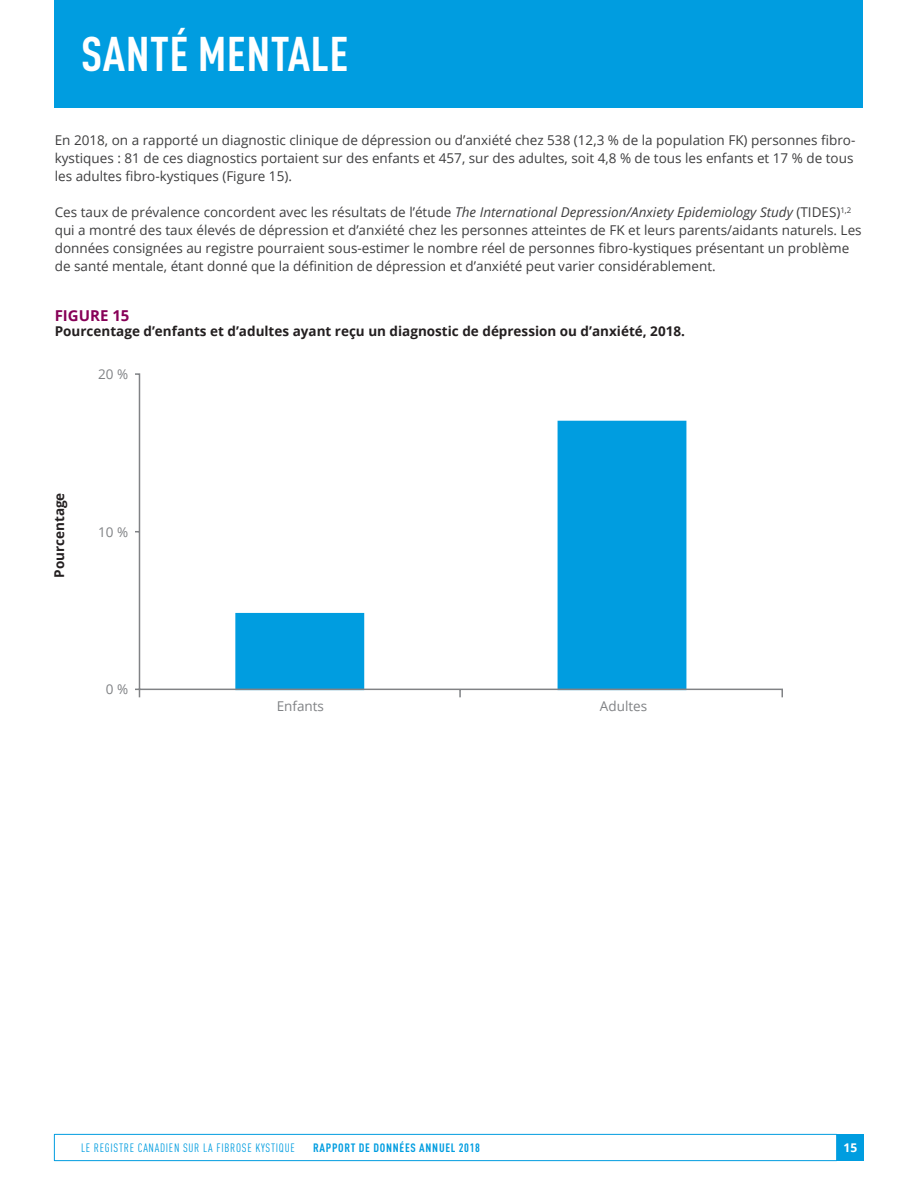
<style>
.page{position:relative;width:918px;height:1188px;background:#fff}
.page>*{position:absolute;margin:0;border:0;box-sizing:border-box;transform-origin:0 0}
.t1{font:700 condensed 48px "DINOT";letter-spacing:.01em;color:#fff}
.t2{font:700 15px "Open Sans";color:#870157}
.t3{font:13.5px/18px "Open Sans";color:#3e3e3f}
.t4{font:700 13.5px "Open Sans";color:#231f20}
.t5{font:13.5px "Open Sans";color:#808285}
.t6{font:condensed 12px "DINOT";letter-spacing:.06em;color:#009de0}
.t7{font:700 condensed 12px "DINOT";letter-spacing:.06em;color:#009de0}
.t8{font:700 12px "Open Sans";color:#fff}
.s1{font-style:italic}
</style>
<div class="page">
<div style="left:55px;top:0;width:808px;height:108px;background:#009de0"></div>
<div style="left:837px;top:1134px;width:27px;height:27px;background:#009de0"></div>
<div style="left:54px;top:1134px;width:783px;height:27px;border:1px solid #009de0"></div>
<svg style="left:135px;top:373px;width:648px;height:325px"></svg>
<p class="t1" style="left:81px;top:25px;width:269px">SANTÉ MENTALE</p>
<p class="t3" style="left:55px;top:131px;width:802px">En 2018, on a rapporté un diagnostic clinique de dépression ou d’anxiété chez 538 (12,3 % de la population FK) personnes fibro&shy;kystiques : 81 de ces diagnostics portaient sur des enfants et 457, sur des adultes, soit 4,8 % de tous les enfants et 17 % de tous les adultes fibro-kystiques (Figure 15).</p>
<p class="t3" style="left:55px;top:203px;width:808px">Ces taux de prévalence concordent avec les résultats de l’étude <span class="s1">The International Depression/Anxiety Epidemiology Study</span> (TIDES)<sup>1,2 </sup>qui a montré des taux élevés de dépression et d’anxiété chez les personnes atteintes de FK et leurs parents/aidants naturels. Les données consignées au registre pourraient sous-estimer le nombre réel de personnes fibro-kystiques présentant un problème de santé mentale, étant donné que la définition de dépression et d’anxiété peut varier considérablement.</p>
<p class="t2" style="left:55px;top:305px;width:76px">FIGURE 15</p>
<p class="t4" style="left:55px;top:321px;width:632px">Pourcentage d’enfants et d’adultes ayant reçu un diagnostic de dépression ou d’anxiété, 2018.</p>
<p class="t5" style="left:98px;top:365px;width:32px">20 %</p>
<p class="t4" style="left:50px;top:578px;width:87px;rotate:-90deg">Pourcentage</p>
<p class="t5" style="left:98px;top:523px;width:32px">10 %</p>
<p class="t5" style="left:106px;top:680px;width:24px">0 %</p>
<p class="t5" style="left:277px;top:697px;width:49px">Enfants</p>
<p class="t5" style="left:600px;top:697px;width:49px">Adultes</p>
<p class="t6" style="left:81px;top:1141px;width:215px">LE REGISTRE CANADIEN SUR LA FIBROSE KYSTIQUE</p>
<p class="t7" style="left:313px;top:1141px;width:168px">RAPPORT DE DONNÉES ANNUEL 2018</p>
<p class="t8" style="left:844px;top:1139px;width:15px">15</p>
</div>
